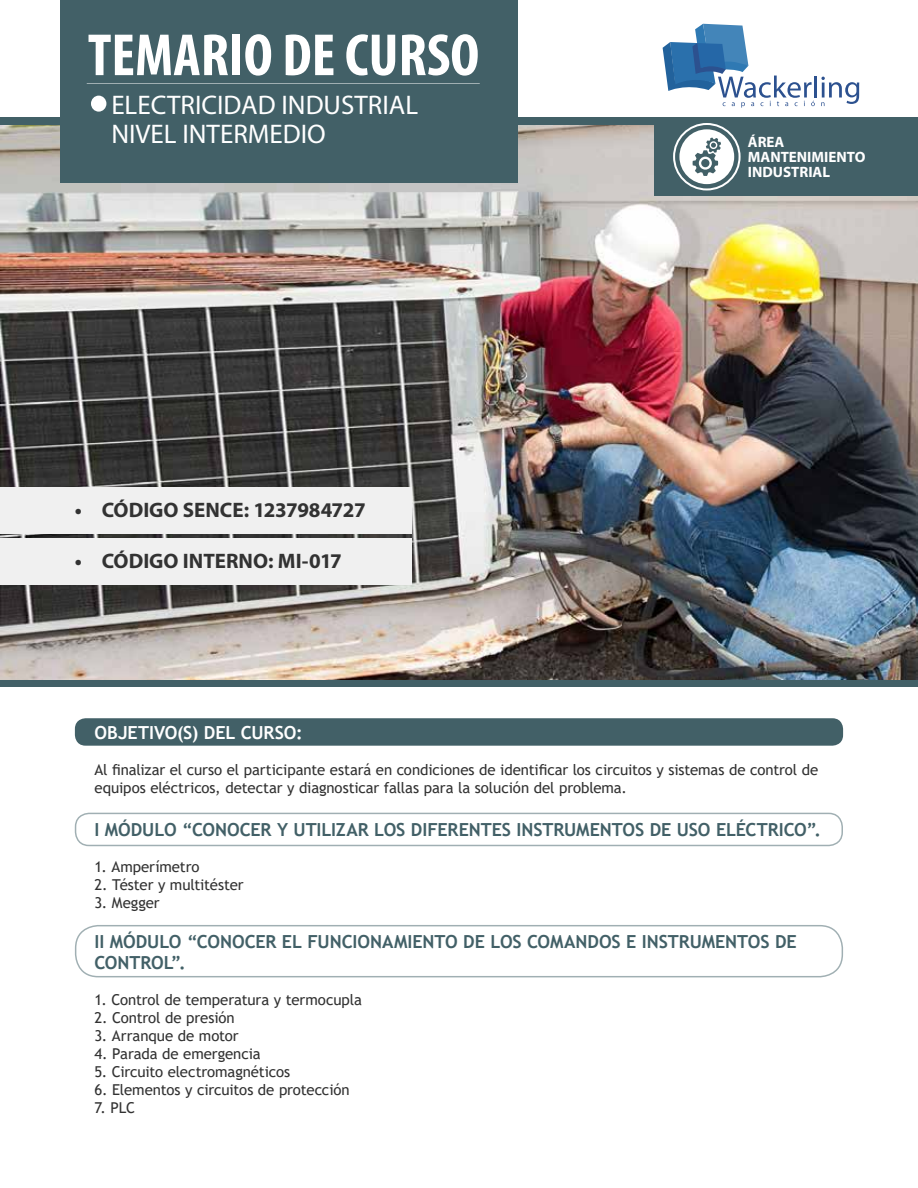
<style>
.page{position:relative;width:918px;height:1188px;background:#fff}
.page>*{position:absolute;margin:0;border:0;box-sizing:border-box;transform-origin:0 0}
.t1{font:700 condensed 60px "Myriad Pro";color:#fff}
.t2{font:27px/28.5px "Myriad Pro";color:#fff}
.t3{font:700 21px "Myriad Pro";color:#323232}
.t4{font:700 18px/21.6px "Trebuchet MS";letter-spacing:-.005em;color:#426067}
.t5{font:700 18px "Trebuchet MS";letter-spacing:-.005em;color:#fff}
.t6{font:15px/18px "Trebuchet MS";letter-spacing:-.005em;color:#323232}
.t7{font:700 15px/15px "Myriad Pro";color:#fff}
</style>
<div class="page">
<div style="left:75px;top:718px;width:768px;height:28px;background:#426067;border-radius:11px"></div>
<img style="left:0;top:126px;width:918px;height:554px">
<div style="left:60px;top:0;width:457px;height:182px;background:#426067"></div>
<hr style="left:814px;top:76px;width:3px;height:22px;background:#2c518f">
<svg style="left:663px;top:24px;width:152px;height:84px"></svg>
<svg style="left:821px;top:77px;width:38px;height:29px"></svg>
<div style="left:91px;top:96px;width:15px;height:16px;background:#fff;border-radius:50%"></div>
<hr style="left:87px;top:83px;width:393px;height:1px;background:#fff">
<div style="left:654px;top:117px;width:264px;height:79px;background:#426067"></div>
<div style="left:673px;top:123px;width:68px;height:67px;border:2px solid #fff;border-radius:50%"></div>
<svg style="left:679px;top:129px;width:55px;height:55px"></svg>
<div style="left:75px;top:925px;width:768px;height:52px;border:2px solid #426067;border-radius:22px"></div>
<div style="left:75px;top:813px;width:768px;height:33px;border:2px solid #426067;border-radius:14px"></div>
<div style="left:0;top:538px;width:411px;height:47px;background:#f0f0f0"></div>
<div style="left:0;top:487px;width:411px;height:47px;background:#f0f0f0"></div>
<h1 class="t1" style="left:88px;top:18px;width:393px">TEMARIO DE CURSO</h1>
<h2 class="t2" style="left:111px;top:90px;width:308px">ELECTRICIDAD INDUSTRIAL<br>NIVEL INTERMEDIO</h2>
<h3 class="t3" style="left:75px;top:496px;width:292px">• CÓDIGO SENCE: 1237984727</h3>
<h3 class="t3" style="left:75px;top:547px;width:269px">• CÓDIGO INTERNO: MI-017</h3>
<p class="t7" style="left:748px;top:134px;width:119px">ÁREA<br>MANTENIMIENTO<br>INDUSTRIAL</p>
<p class="t5" style="left:94px;top:721px;width:210px">OBJETIVO(S) DEL CURSO:</p>
<p class="t6" style="left:94px;top:760px;width:725px">Al finalizar el curso el participante estará en condiciones de identificar los circuitos y sistemas de control de equipos eléctricos, detectar y diagnosticar fallas para la solución del problema.</p>
<p class="t4" style="left:94px;top:819px;width:728px">I MÓDULO “CONOCER Y UTILIZAR LOS DIFERENTES INSTRUMENTOS DE USO ELÉCTRICO”.</p>
<p class="t6" style="left:94px;top:858px;width:107px">1. Amperímetro</p>
<p class="t6" style="left:94px;top:876px;width:151px">2. Téster y multitéster</p>
<p class="t6" style="left:94px;top:894px;width:67px">3. Megger</p>
<p class="t4" style="left:94px;top:930px;width:704px">II MÓDULO “CONOCER EL FUNCIONAMIENTO DE LOS COMANDOS E INSTRUMENTOS DE<br>CONTROL”.</p>
<p class="t6" style="left:94px;top:991px;width:269px">1. Control de temperatura y termocupla</p>
<p class="t6" style="left:94px;top:1009px;width:142px">2. Control de presión</p>
<p class="t6" style="left:94px;top:1027px;width:146px">3. Arranque de motor</p>
<p class="t6" style="left:94px;top:1045px;width:168px">4. Parada de emergencia</p>
<p class="t6" style="left:94px;top:1063px;width:197px">5. Circuito electromagnéticos</p>
<p class="t6" style="left:94px;top:1081px;width:257px">6. Elementos y circuitos de protección</p>
<p class="t6" style="left:94px;top:1099px;width:42px">7. PLC</p>
</div>
